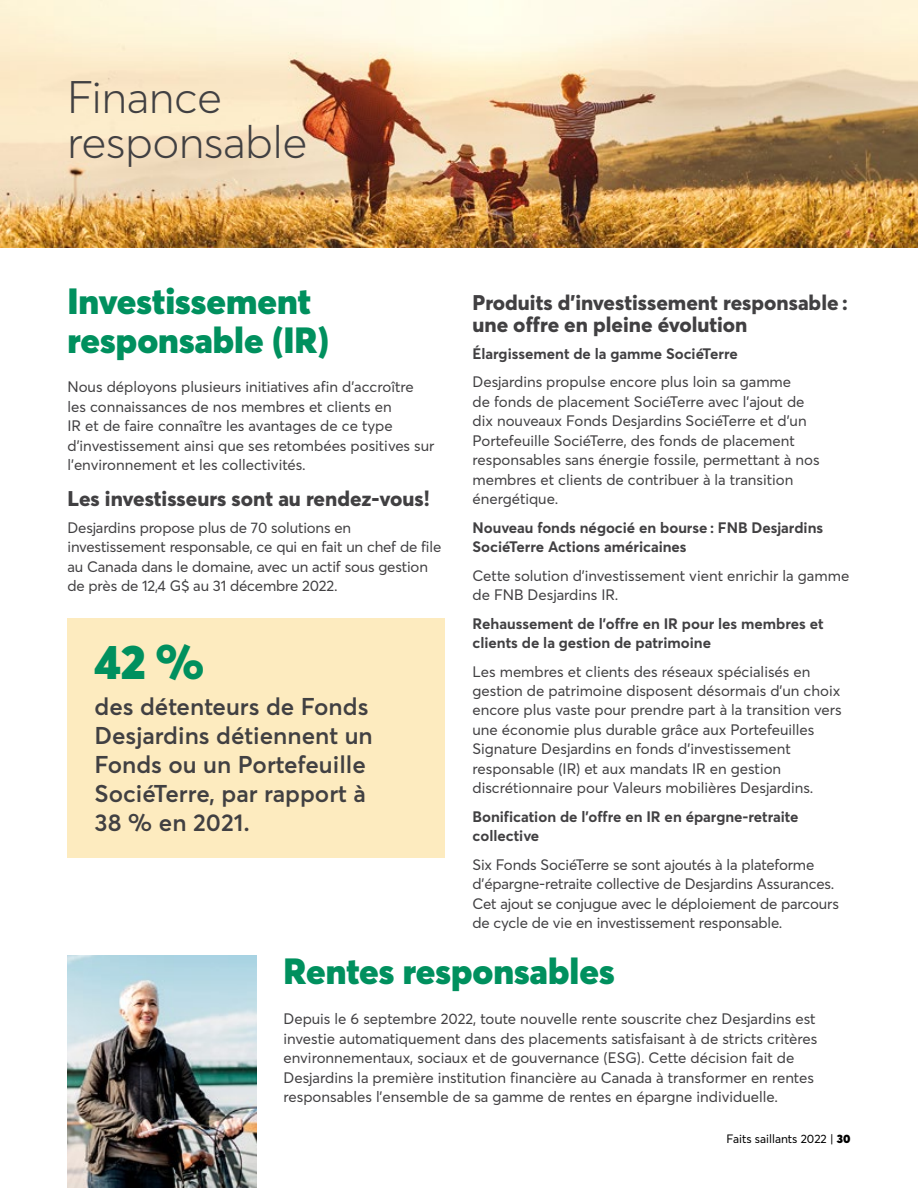
<style>
.page{position:relative;width:918px;height:1188px;background:#fff}
.page>*{position:absolute;margin:0;border:0;box-sizing:border-box;transform-origin:0 0}
.t1{font:900 48px "Desjardins Sans";color:#00905e}
.t2{font:300 45px/45px "Desjardins Sans";color:#414042}
.t3{font:900 36px/39px "Desjardins Sans";color:#00905e}
.t4{font:600 24px/28.8px "Desjardins Sans";color:#414042}
.t5{font:800 21px/22.5px "Desjardins Sans";color:#414042}
.t6{font:15px/19.5px "Desjardins Sans";color:#414042}
.t7{font:700 15px/19.5px "Desjardins Sans";color:#414042}
.t8{font:12px "Desjardins Sans";color:#000}
.s1{font-weight:900}
</style>
<div class="page">
<img style="left:0;top:0;width:918px;height:247px">
<div style="left:68px;top:618px;width:378px;height:240px;background:#fdebbf"></div>
<img style="left:68px;top:956px;width:188px;height:232px">
<h2 class="t2" style="left:68px;top:75px;width:241px">Finance responsable</h2>
<h3 class="t3" style="left:68px;top:281px;width:263px">Investissement responsable (IR)</h3>
<p class="t6" style="left:68px;top:377px;width:369px">Nous déployons plusieurs initiatives afin d’accroître les connaissances de nos membres et clients en<br>IR et de faire connaître les avantages de ce type d’investissement ainsi que ses retombées positives sur l’environnement et les collectivités.</p>
<h3 class="t5" style="left:68px;top:487px;width:364px">Les investisseurs sont au rendez-vous!</h3>
<p class="t6" style="left:68px;top:518px;width:375px">Desjardins propose plus de 70 solutions en investissement responsable, ce qui en fait un chef de file au Canada dans le domaine, avec un actif sous gestion de près de 12,4 G$ au 31 décembre 2022.</p>
<h3 class="t5" style="left:472px;top:291px;width:377px">Produits d’investissement responsable : une offre en pleine évolution</h3>
<p class="t7" style="left:472px;top:343px;width:267px">Élargissement de la gamme SociéTerre</p>
<p class="t6" style="left:472px;top:372px;width:349px">Desjardins propulse encore plus loin sa gamme<br>de fonds de placement SociéTerre avec l’ajout de dix nouveaux Fonds Desjardins SociéTerre et d’un Portefeuille SociéTerre, des fonds de placement responsables sans énergie fossile, permettant à nos membres et clients de contribuer à la transition énergétique.</p>
<p class="t7" style="left:472px;top:517px;width:352px">Nouveau fonds négocié en bourse : FNB Desjardins<br>SociéTerre Actions américaines</p>
<p class="t6" style="left:472px;top:565px;width:378px">Cette solution d’investissement vient enrichir la gamme de FNB Desjardins IR.</p>
<p class="t7" style="left:472px;top:613px;width:353px">Rehaussement de l’offre en IR pour les membres et clients de la gestion de patrimoine</p>
<p class="t6" style="left:472px;top:661px;width:371px">Les membres et clients des réseaux spécialisés en gestion de patrimoine disposent désormais d’un choix encore plus vaste pour prendre part à la transition vers une économie plus durable grâce aux Portefeuilles Signature Desjardins en fonds d’investissement responsable (IR) et aux mandats IR en gestion discrétionnaire pour Valeurs mobilières Desjardins.</p>
<p class="t7" style="left:472px;top:807px;width:327px">Bonification de l’offre en IR en épargne-retraite collective</p>
<p class="t6" style="left:472px;top:855px;width:368px">Six Fonds SociéTerre se sont ajoutés à la plateforme d’épargne-retraite collective de Desjardins Assurances.<br>Cet ajout se conjugue avec le déploiement de parcours de cycle de vie en investissement responsable.</p>
<h3 class="t3" style="left:284px;top:952px;width:333px">Rentes responsables</h3>
<p class="t6" style="left:284px;top:1009px;width:535px">Depuis le 6 septembre 2022, toute nouvelle rente souscrite chez Desjardins est investie automatiquement dans des placements satisfaisant à de stricts critères environnementaux, sociaux et de gouvernance (ESG). Cette décision fait de Desjardins la première institution financière au Canada à transformer en rentes responsables l’ensemble de sa gamme de rentes en épargne individuelle.</p>
<p class="t8" style="left:727px;top:1131px;width:125px">Faits saillants 2022 | <span class="s1">30</span></p>
<h1 class="t1" style="left:94px;top:632px;width:111px">42%</h1>
<h3 class="t4" style="left:94px;top:692px;width:280px">des détenteurs de Fonds<br>Desjardins détiennent un<br>Fonds ou un Portefeuille<br>SociéTerre, par rapport à<br>38 % en 2021.</h3>
</div>
